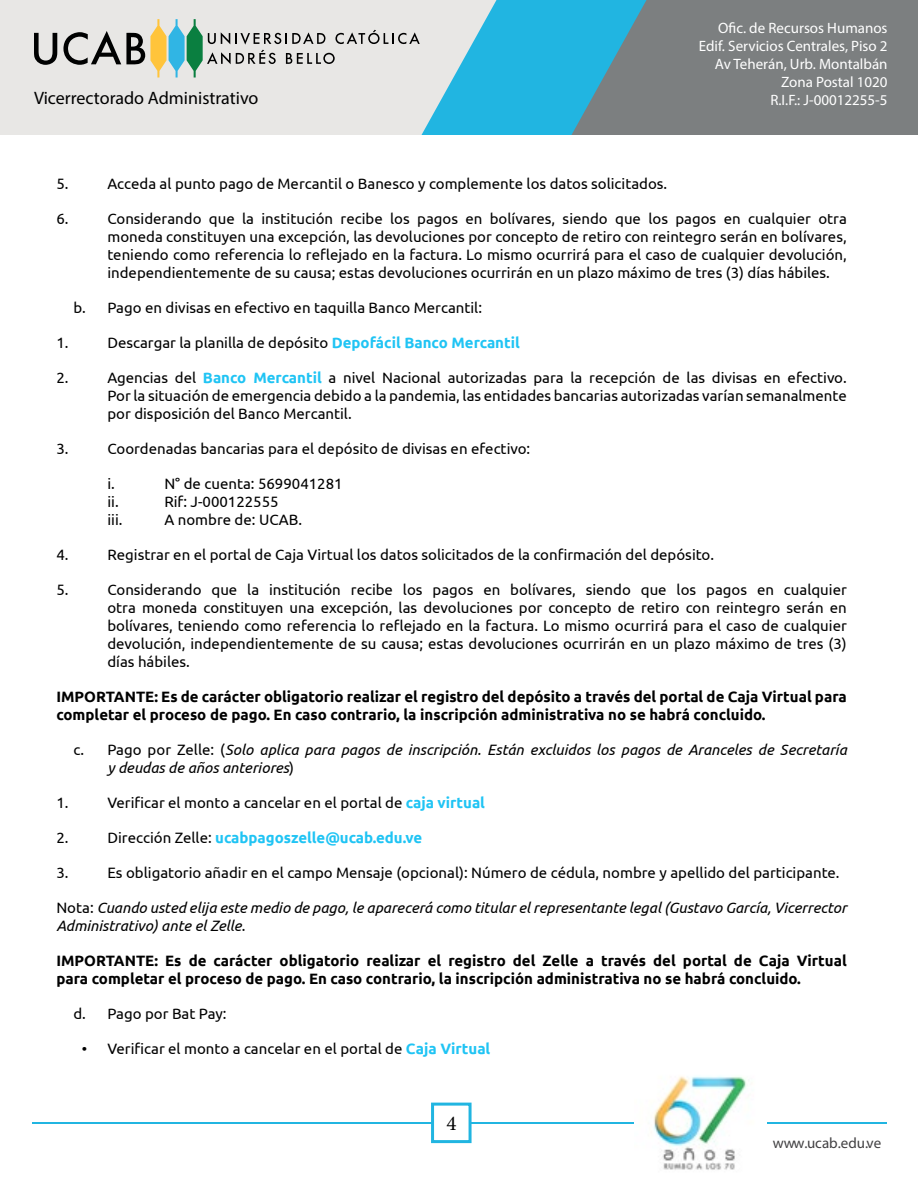
<style>
.page{position:relative;width:918px;height:1188px;background:#fff}
.page>*{position:absolute;margin:0;border:0;box-sizing:border-box;transform-origin:0 0}
.t1{font:21px "Minion Pro";color:#000}
.t2{font:18px "Myriad Pro";color:#000}
.t3{font:15px/18px "Ubuntu";color:#000;text-align:justify}
.t4{font:700 15px/18px "Ubuntu";color:#000}
.t5{font:italic 15px/18px "Ubuntu";color:#000}
.t6{font:15px/18px "Myriad Pro";color:#fff;text-align:right}
.t7{font:700 15px "Ubuntu";color:#20c4f4}
.t8{font:15px "Myriad Pro";color:#414042}
.t9{font:15px "Myriad Pro";color:#000}
.s1{font-weight:700;color:#20c4f4}
.s2{font-style:normal}
.s3{font-weight:400;color:#000}
</style>
<div class="page">
<div style="left:0;top:0;width:63px;height:135px;background:#e8e7e5"></div>
<div style="left:648px;top:0;width:270px;height:135px;background:#7c7f80"></div>
<svg style="left:34px;top:33px;width:23px;height:32px"></svg>
<svg style="left:63px;top:0;width:585px;height:135px;background:#a5ccd4"></svg>
<hr style="left:32px;top:1122px;width:631px;height:2px;background:#21b5e1">
<hr style="left:767px;top:1122px;width:119px;height:2px;background:#21b5e1">
<div style="left:431px;top:1103px;width:41px;height:40px;background:#fff;border:3px solid #21b5e1"></div>
<img style="left:635px;top:1076px;width:111px;height:94px">
<p class="t6" style="left:699px;top:19px;width:190px">Ofic. de Recursos Humanos<br>Edif. Servicios Centrales, Piso 2<br>Av Teherán, Urb. Montalbán<br>Zona Postal 1020</p>
<p class="t2" style="left:34px;top:87px;width:226px">Vicerrectorado Administrativo</p>
<p class="t6" style="left:770px;top:91px;width:119px">R.I.F.: J-00012255-5</p>
<p class="t3" style="left:56px;top:175px;width:14px">5.</p>
<p class="t3" style="left:107px;top:175px;width:561px">Acceda al punto pago de Mercantil o Banesco y complemente los datos solicitados.</p>
<p class="t3" style="left:56px;top:210px;width:14px">6.</p>
<p class="t3" style="left:107px;top:210px;width:741px">Considerando que la institución recibe los pagos en bolívares, siendo que los pagos en cualquier otra moneda constituyen una excepción, las devoluciones por concepto de retiro con reintegro serán en bolívares, teniendo como referencia lo reflejado en la factura. Lo mismo ocurrirá para el caso de cualquier devolución, independientemente de su causa; estas devoluciones ocurrirán en un plazo máximo de tres (3) días hábiles.</p>
<p class="t3" style="left:73px;top:299px;width:410px">b. Pago en divisas en efectivo en taquilla Banco Mercantil:</p>
<p class="t3" style="left:56px;top:334px;width:14px">1.</p>
<p class="t3" style="left:107px;top:334px;width:414px">Descargar la planilla de depósito <span class="s1">Depofácil Banco Mercantil</span></p>
<p class="t3" style="left:56px;top:369px;width:14px">2.</p>
<p class="t3" style="left:107px;top:369px;width:741px">Agencias del <span class="s1">Banco Mercantil</span> a nivel Nacional autorizadas para la recepción de las divisas en efectivo.<br>Por la situación de emergencia debido a la pandemia, las entidades bancarias autorizadas varían semanalmente por disposición del Banco Mercantil.</p>
<p class="t3" style="left:56px;top:440px;width:14px">3.</p>
<p class="t3" style="left:107px;top:440px;width:424px">Coordenadas bancarias para el depósito de divisas en efectivo:</p>
<p class="t3" style="left:107px;top:475px;width:9px">i.</p>
<p class="t3" style="left:164px;top:475px;width:180px">N° de cuenta: 5699041281</p>
<p class="t3" style="left:107px;top:493px;width:13px">ii.</p>
<p class="t3" style="left:164px;top:493px;width:116px">Rif: J-000122555</p>
<p class="t3" style="left:107px;top:511px;width:17px">iii.</p>
<p class="t3" style="left:164px;top:511px;width:139px">A nombre de: UCAB.</p>
<p class="t3" style="left:56px;top:546px;width:14px">4.</p>
<p class="t3" style="left:107px;top:546px;width:608px">Registrar en el portal de Caja Virtual los datos solicitados de la confi rmación del depósito.</p>
<p class="t3" style="left:56px;top:581px;width:14px">5.</p>
<p class="t3" style="left:107px;top:581px;width:741px">Considerando que la institución recibe los pagos en bolívares, siendo que los pagos en cualquier otra moneda constituyen una excepción, las devoluciones por concepto de retiro con reintegro serán en bolívares, teniendo como referencia lo reflejado en la factura. Lo mismo ocurrirá para el caso de cualquier devolución, independientemente de su causa; estas devoluciones ocurrirán en un plazo máximo de tres (3) días hábiles.</p>
<p class="t4" style="left:56px;top:688px;width:792px">IMPORTANTE: Es de carácter obligatorio realizar el registro del depósito a través del portal de Caja Virtual para completar el proceso de pago. En caso contrario, la inscripción administrativa no se habrá concluido.</p>
<p class="t5" style="left:107px;top:741px;width:741px;text-indent:-34px"><span class="s2">c. Pago por Zelle: (</span>Solo aplica para pagos de inscripción. Están excluidos los pagos de Aranceles de Secretaría y deudas de años anteriores<span class="s2">)</span></p>
<p class="t3" style="left:56px;top:794px;width:14px">1.</p>
<p class="t3" style="left:107px;top:794px;width:379px">Verificar el monto a cancelar en el portal de <span class="s1">caja virtual</span></p>
<p class="t3" style="left:56px;top:829px;width:14px">2.</p>
<p class="t7" style="left:107px;top:829px;width:316px"><span class="s3">Dirección Zelle:</span> ucabpagoszelle@ucab.edu.ve</p>
<p class="t3" style="left:56px;top:864px;width:14px">3.</p>
<p class="t3" style="left:107px;top:864px;width:734px">Es obligatorio añadir en el campo Mensaje (opcional): Número de cédula, nombre y apellido del participante.</p>
<p class="t5" style="left:56px;top:899px;width:792px"><span class="s2">Nota:</span> Cuando usted elija este medio de pago, le aparecerá como titular el representante legal (Gustavo García, Vicerrector<br>Administrativo) ante el Zelle<span class="s2">.</span></p>
<p class="t4" style="left:56px;top:952px;width:792px">IMPORTANTE: Es de carácter obligatorio realizar el registro del Zelle a través del portal de Caja Virtual para completar el proceso de pago. En caso contrario, la inscripción administrativa no se habrá concluido.</p>
<p class="t3" style="left:73px;top:1005px;width:155px">d. Pago por Bat Pay:</p>
<p class="t3" style="left:82px;top:1040px;width:410px">• Verificar el monto a cancelar en el portal de <span class="s1">Caja Virtual</span></p>
<p class="t9" style="left:448px;top:1111px;width:9px">6</p>
<h1 class="t1" style="left:446px;top:1109px;width:12px">4</h1>
<p class="t8" style="left:773px;top:1134px;width:110px">www.ucab.edu.ve</p>
</div>
